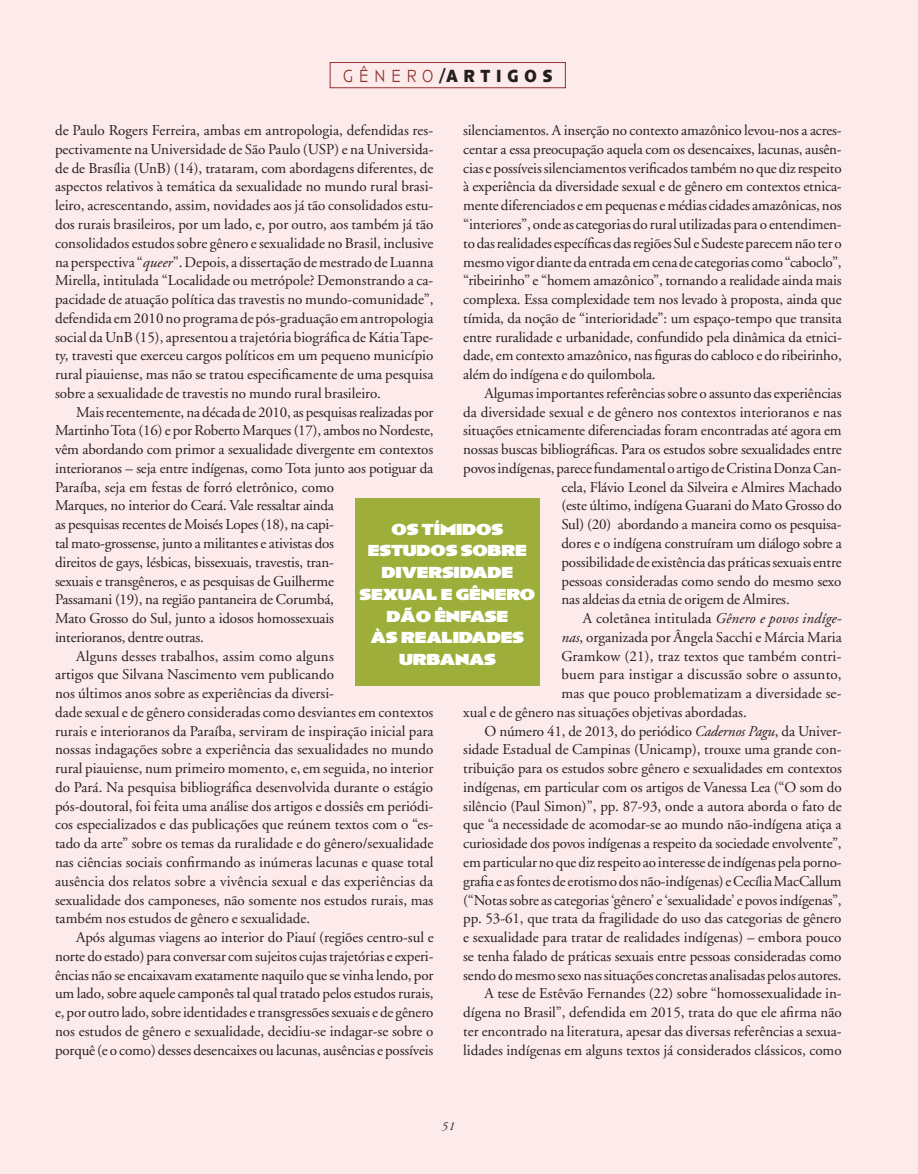
<style>
.page{position:relative;width:918px;height:1174px;background:#fff}
.page>*{position:absolute;margin:0;border:0;box-sizing:border-box;transform-origin:0 0}
.t1{font:700 18px "Anisette Petite";letter-spacing:.415em;color:#231f20;scale:.9 1}
.t2{font:900 16.5px/21.8px "Anisette Petite";letter-spacing:-.01em;color:#fff;text-align:center}
.t3{font:15px/18.8px "Adobe Garamond";letter-spacing:-.005em;color:#231f20;text-align:justify}
.t4{font:italic 12px "Adobe Garamond";color:#231f20}
.s1{font-weight:300;color:#92342e}
.s2{font-style:italic}
</style>
<div class="page">
<div style="left:0;top:0;width:13px;height:1173px;background:#fdeaeb"></div>
<div style="left:10px;top:0;width:908px;height:1173px;background:#fdeaeb"></div>
<div style="left:330px;top:62px;width:236px;height:26px;border:1px solid #92342e"></div>
<div style="left:355px;top:498px;width:185px;height:188px;background:#9dae3b"></div>
<p class="t1" style="left:343px;top:66px;width:234px"><span class="s1">GÊNERO</span>/ARTIGOS</p>
<p class="t3" style="left:55px;top:121px;width:380px">de Paulo Rogers Ferreira, ambas em antropologia, defendidas res‑ pectivamente na Universidade de São Paulo (USP) e na Universida‑ de de Brasília (UnB) (14), trataram, com abordagens diferentes, de aspectos relativos à temática da sexualidade no mundo rural brasi‑ leiro, acrescentando, assim, novidades aos já tão consolidados estu‑ dos rurais brasileiros, por um lado, e, por outro, aos também já tão consolidados estudos sobre gênero e sexualidade no Brasil, inclusive na perspectiva “<span class="s2">queer</span>”. Depois, a dissertação de mestrado de Luanna Mirella, intitulada “Localidade ou metrópole? Demonstrando a ca‑ pacidade de atuação política das travestis no mundo‑comunidade”, defendida em 2010 no programa de pós‑graduação em antropologia social da UnB (15), apresentou a trajetória biográfica de Kátia Tape‑ ty, travesti que exerceu cargos políticos em um pequeno município rural piauiense, mas não se tratou especificamente de uma pesquisa sobre a sexualidade de travestis no mundo rural brasileiro.</p>
<p class="t3" style="left:76px;top:403px;width:359px">Mais recentemente, na década de 2010, as pesquisas realizadas por</p>
<p class="t3" style="left:55px;top:421px;width:380px">Martinho Tota (16) e por Roberto Marques (17), ambos no Nordeste,</p>
<p class="t3" style="left:55px;top:440px;width:380px">vêm abordando com primor a sexualidade divergente em contextos</p>
<p class="t3" style="left:55px;top:459px;width:380px">interioranos – seja entre indígenas, como Tota junto aos potiguar da</p>
<p class="t3" style="left:55px;top:478px;width:281px">Paraíba, seja em festas de forró eletrônico, como</p>
<p class="t3" style="left:55px;top:496px;width:280px">Marques, no interior do Ceará. Vale ressaltar ainda</p>
<p class="t3" style="left:55px;top:515px;width:280px">as pesquisas recentes de Moisés Lopes (18), na capi‑</p>
<p class="t3" style="left:55px;top:534px;width:280px">tal mato‑grossense, junto a militantes e ativistas dos</p>
<p class="t3" style="left:55px;top:553px;width:280px">direitos de gays, lésbicas, bissexuais, travestis, tran‑</p>
<p class="t3" style="left:55px;top:571px;width:280px">sexuais e transgêneros, e as pesquisas de Guilherme</p>
<p class="t3" style="left:55px;top:590px;width:280px">Passamani (19), na região pantaneira de Corumbá,</p>
<p class="t3" style="left:55px;top:609px;width:280px">Mato Grosso do Sul, junto a idosos homossexuais</p>
<p class="t3" style="left:55px;top:628px;width:150px">interioranos, dentre outras.</p>
<p class="t3" style="left:76px;top:646px;width:259px">Alguns desses trabalhos, assim como alguns</p>
<p class="t3" style="left:55px;top:665px;width:280px">artigos que Silvana Nascimento vem publicando</p>
<p class="t3" style="left:55px;top:684px;width:281px">nos últimos anos sobre as experiências da diversi‑</p>
<p class="t3" style="left:55px;top:703px;width:380px">dade sexual e de gênero consideradas como desviantes em contextos</p>
<p class="t3" style="left:55px;top:721px;width:380px">rurais e interioranos da Paraíba, serviram de inspiração inicial para</p>
<p class="t3" style="left:55px;top:740px;width:380px">nossas indagações sobre a experiência das sexualidades no mundo</p>
<p class="t3" style="left:55px;top:759px;width:380px">rural piauiense, num primeiro momento, e, em seguida, no interior</p>
<p class="t3" style="left:55px;top:778px;width:380px">do Pará. Na pesquisa bibliográfica desenvolvida durante o estágio</p>
<p class="t3" style="left:55px;top:796px;width:380px">pós‑doutoral, foi feita uma análise dos artigos e dossiês em periódi‑</p>
<p class="t3" style="left:55px;top:815px;width:380px">cos especializados e das publicações que reúnem textos com o “es‑</p>
<p class="t3" style="left:55px;top:834px;width:380px">tado da arte” sobre os temas da ruralidade e do gênero/sexualidade</p>
<p class="t3" style="left:55px;top:853px;width:380px">nas ciências sociais confirmando as inúmeras lacunas e quase total</p>
<p class="t3" style="left:55px;top:871px;width:380px">ausência dos relatos sobre a vivência sexual e das experiências da</p>
<p class="t3" style="left:55px;top:890px;width:380px">sexualidade dos camponeses, não somente nos estudos rurais, mas</p>
<p class="t3" style="left:55px;top:909px;width:257px">também nos estudos de gênero e sexualidade.</p>
<p class="t3" style="left:76px;top:928px;width:359px">Após algumas viagens ao interior do Piauí (regiões centro‑sul e</p>
<p class="t3" style="left:55px;top:946px;width:380px">norte do estado) para conversar com sujeitos cujas trajetórias e experi‑</p>
<p class="t3" style="left:55px;top:965px;width:380px">ências não se encaixavam exatamente naquilo que se vinha lendo, por</p>
<p class="t3" style="left:55px;top:984px;width:380px">um lado, sobre aquele camponês tal qual tratado pelos estudos rurais,</p>
<p class="t3" style="left:55px;top:1003px;width:380px">e, por outro lado, sobre identidades e transgressões sexuais e de gênero</p>
<p class="t3" style="left:55px;top:1021px;width:380px">nos estudos de gênero e sexualidade, decidiu‑se indagar‑se sobre o</p>
<p class="t3" style="left:55px;top:1040px;width:380px">porquê (e o como) desses desencaixes ou lacunas, ausências e possíveis</p>
<p class="t3" style="left:463px;top:121px;width:380px">silenciamentos. A inserção no contexto amazônico levou‑nos a acres‑ centar a essa preocupação aquela com os desencaixes, lacunas, ausên‑ cias e possíveis silenciamentos verificados também no que diz respeito à experiência da diversidade sexual e de gênero em contextos etnica‑ mente diferenciados e em pequenas e médias cidades amazônicas, nos “interiores”, onde as categorias do rural utilizadas para o entendimen‑ to das realidades específicas das regiões Sul e Sudeste parecem não ter o mesmo vigor diante da entrada em cena de categorias como “caboclo”, “ribeirinho” e “homem amazônico”, tornando a realidade ainda mais complexa. Essa complexidade tem nos levado à proposta, ainda que tímida, da noção de “interioridade”: um espaço‑tempo que transita entre ruralidade e urbanidade, confundido pela dinâmica da etnici‑ dade, em contexto amazônico, nas figuras do cabloco e do ribeirinho, além do indígena e do quilombola.</p>
<p class="t3" style="left:484px;top:384px;width:359px">Algumas importantes referências sobre o assunto das experiências</p>
<p class="t3" style="left:463px;top:403px;width:380px">da diversidade sexual e de gênero nos contextos interioranos e nas</p>
<p class="t3" style="left:463px;top:421px;width:380px">situações etnicamente diferenciadas foram encontradas até agora em</p>
<p class="t3" style="left:463px;top:440px;width:380px">nossas buscas bibliográficas. Para os estudos sobre sexualidades entre</p>
<p class="t3" style="left:463px;top:459px;width:380px">povos indígenas, parece fundamental o artigo de Cristina Donza Can‑</p>
<p class="t3" style="left:561px;top:478px;width:282px">cela, Flávio Leonel da Silveira e Almires Machado</p>
<p class="t3" style="left:561px;top:496px;width:282px">(este último, indígena Guarani do Mato Grosso do</p>
<p class="t3" style="left:561px;top:515px;width:282px">Sul) (20) abordando a maneira como os pesquisa‑</p>
<p class="t3" style="left:561px;top:534px;width:282px">dores e o indígena construíram um diálogo sobre a</p>
<p class="t3" style="left:561px;top:553px;width:282px">possibilidade de existência das práticas sexuais entre</p>
<p class="t3" style="left:561px;top:571px;width:282px">pessoas consideradas como sendo do mesmo sexo</p>
<p class="t3" style="left:561px;top:590px;width:230px">nas aldeias da etnia de origem de Almires.</p>
<p class="t3" style="left:583px;top:609px;width:260px">A coletânea intitulada <span class="s2">Gênero e povos indíge‑</span></p>
<p class="t3" style="left:561px;top:628px;width:282px"><span class="s2">nas</span>, organizada por Ângela Sacchi e Márcia Maria</p>
<p class="t3" style="left:561px;top:646px;width:281px">Gramkow (21), traz textos que também contri‑</p>
<p class="t3" style="left:561px;top:665px;width:282px">buem para instigar a discussão sobre o assunto,</p>
<p class="t3" style="left:561px;top:684px;width:281px">mas que pouco problematizam a diversidade se‑</p>
<p class="t3" style="left:463px;top:703px;width:285px">xual e de gênero nas situações objetivas abordadas.</p>
<p class="t3" style="left:484px;top:721px;width:359px">O número 41, de 2013, do periódico <span class="s2">Cadernos Pagu</span>, da Univer‑</p>
<p class="t3" style="left:463px;top:740px;width:380px">sidade Estadual de Campinas (Unicamp), trouxe uma grande con‑</p>
<p class="t3" style="left:463px;top:759px;width:380px">tribuição para os estudos sobre gênero e sexualidades em contextos</p>
<p class="t3" style="left:463px;top:778px;width:380px">indígenas, em particular com os artigos de Vanessa Lea (“O som do</p>
<p class="t3" style="left:463px;top:796px;width:380px">silêncio (Paul Simon)”, pp. 87‑93, onde a autora aborda o fato de</p>
<p class="t3" style="left:463px;top:815px;width:380px">que “a necessidade de acomodar‑se ao mundo não‑indígena atiça a</p>
<p class="t3" style="left:463px;top:834px;width:380px">curiosidade dos povos indígenas a respeito da sociedade envolvente”,</p>
<p class="t3" style="left:463px;top:853px;width:380px">em particular no que diz respeito ao interesse de indígenas pela porno‑</p>
<p class="t3" style="left:463px;top:871px;width:380px">grafia e as fontes de erotismo dos não‑indígenas) e Cecília MacCallum</p>
<p class="t3" style="left:463px;top:890px;width:380px">(“Notas sobre as categorias ‘gênero’ e ‘sexualidade’ e povos indígenas”,</p>
<p class="t3" style="left:463px;top:909px;width:380px">pp. 53‑61, que trata da fragilidade do uso das categorias de gênero</p>
<p class="t3" style="left:463px;top:928px;width:380px">e sexualidade para tratar de realidades indígenas) – embora pouco</p>
<p class="t3" style="left:463px;top:946px;width:380px">se tenha falado de práticas sexuais entre pessoas consideradas como</p>
<p class="t3" style="left:463px;top:965px;width:380px">sendo do mesmo sexo nas situações concretas analisadas pelos autores.</p>
<p class="t3" style="left:484px;top:984px;width:359px">A tese de Estêvão Fernandes (22) sobre “homossexualidade in‑</p>
<p class="t3" style="left:463px;top:1003px;width:380px">dígena no Brasil”, defendida em 2015, trata do que ele afirma não</p>
<p class="t3" style="left:463px;top:1021px;width:380px">ter encontrado na literatura, apesar das diversas referências a sexua‑</p>
<p class="t3" style="left:463px;top:1040px;width:380px">lidades indígenas em alguns textos já considerados clássicos, como</p>
<p class="t2" style="left:360px;top:518px;width:177px">OS TÍMIDOS<br>ESTUDOS SOBRE<br>DIVERSIDADE<br>SEXUAL E GÊNERO<br>DÃO ÊNFASE<br>ÀS REALIDADES<br>URBANAS</p>
<p class="t4" style="left:442px;top:1119px;width:15px">51</p>
</div>
